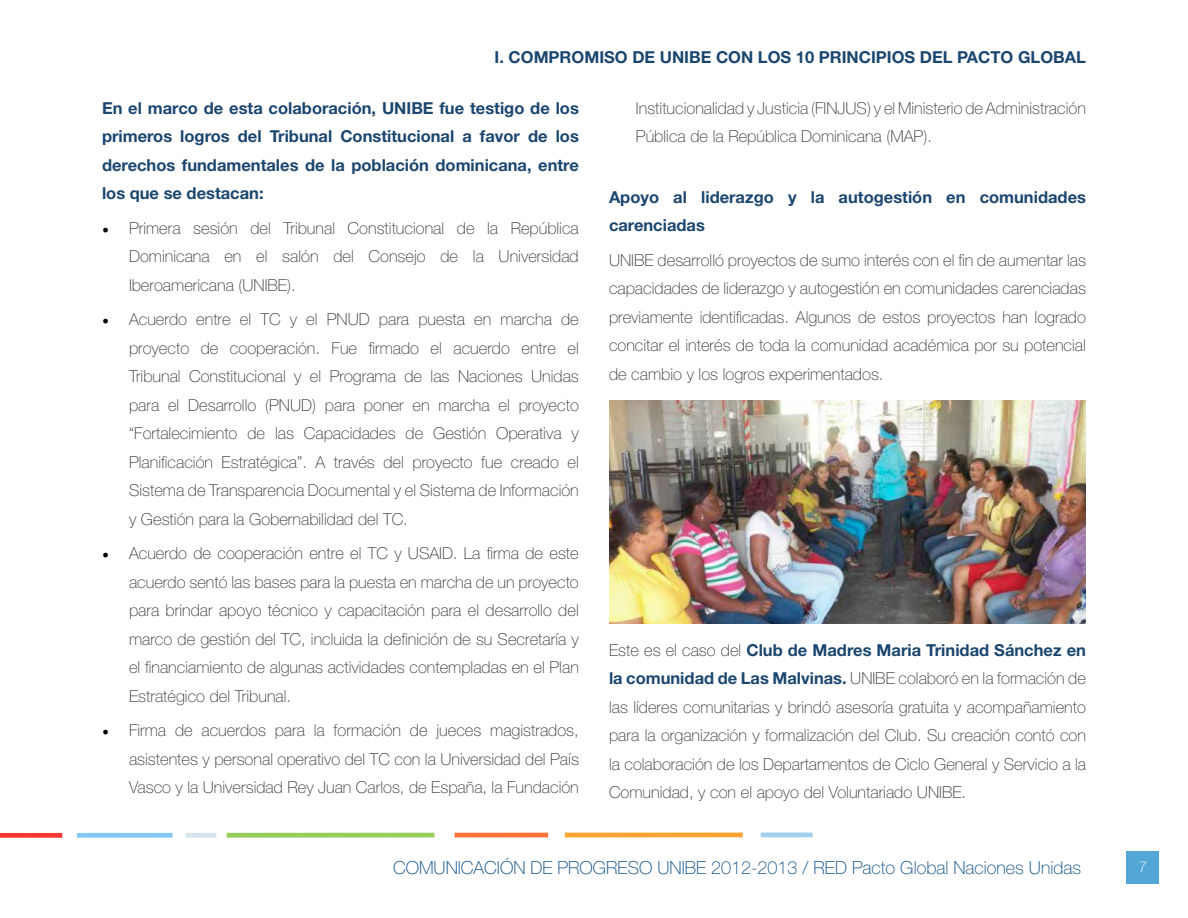
<style>
.page{position:relative;width:1188px;height:918px;background:#fff}
.page>*{position:absolute;margin:0;border:0;box-sizing:border-box;transform-origin:0 0}
.t1{font:100 18px "Helvetica Neue LT Std";color:#004680}
.t2{font:100 16.5px/28.5px "Helvetica Neue LT Std";color:#333;text-align:justify}
.t3{font:700 16.5px/28.5px "Helvetica Neue LT Std";color:#1b466f;text-align:justify}
.t4{font:100 15px "Helvetica Neue LT Std";color:#fff}
.s1{font-family:"Minion Pro";font-weight:400;font-size:18px;color:#000}
.s2{font-weight:700;color:#1b466f}
</style>
<div class="page">
<hr style="left:565px;top:833px;width:178px;height:4px;background:#fba434">
<hr style="left:761px;top:833px;width:52px;height:4px;background:#a2cfee">
<div style="left:77px;top:833px;width:95px;height:5px;background:#83c8f4"></div>
<hr style="left:455px;top:833px;width:93px;height:4px;background:#f9723a">
<div style="left:0;top:833px;width:62px;height:5px;background:#f83830"></div>
<div style="left:227px;top:833px;width:207px;height:5px;background:#98cd58"></div>
<div style="left:186px;top:833px;width:30px;height:5px;background:#d7e4ee"></div>
<div style="left:1126px;top:851px;width:34px;height:33px;background:#52a7d6"></div>
<img style="left:609px;top:400px;width:477px;height:224px">
<p class="t3" style="left:495px;top:42px;width:593px">I. COMPROMISO DE UNIBE CON LOS 10 PRINCIPIOS DEL PACTO GLOBAL</p>
<p class="t3" style="left:102px;top:93px;width:478px">En el marco de esta colaboración, UNIBE fue testigo de los primeros logros del Tribunal Constitucional a favor de los derechos fundamentales de la población dominicana, entre los que se destacan:</p>
<p class="t2" style="left:129px;top:214px;width:451px;text-indent:-27px"><span class="s1">•</span> Primera sesión del Tribunal Constitucional de la República Dominicana en el salón del Consejo de la Universidad Iberoamericana (UN IBE).</p>
<p class="t2" style="left:102px;top:305px;width:236px"><span class="s1">•</span> Acuerdo entre el TC y el PNU</p>
<p class="t2" style="left:129px;top:305px;width:451px;text-indent:230px">D para puesta en marcha de proyecto de cooperación. Fue firmado el acuerdo entre el Tribunal Constitucional y el Programa de las Naciones Unidas para el Desarrollo (PNU</p>
<p class="t2" style="left:129px;top:391px;width:452px;text-indent:172px">D) para poner en marcha el proyecto “Fortalecimiento de las Capacidades de Gestión Operativa y Planificación Estratégica”. A través del proyecto fue creado el Sistema de Transparencia Documental y el Sistema de Información y Gestión para la Gobernabilidad del TC .</p>
<p class="t2" style="left:102px;top:539px;width:318px"><span class="s1">•</span> Acuerdo de cooperación entre el TC y USA</p>
<p class="t2" style="left:129px;top:539px;width:452px;text-indent:310px">ID. La firma de este acuerdo sentó las bases para la puesta en marcha de un proyecto para brindar apoyo técnico y capacitación para el desarrollo del marco de gestión del TC , incluida la definición de su Secretaría y el financiamiento de algunas actividades contempladas en el Plan Estratégico del Tribunal.</p>
<p class="t2" style="left:129px;top:716px;width:451px;text-indent:-27px"><span class="s1">•</span> Firma de acuerdos para la formación de jueces magistrados, asistentes y personal operativo del TC con la Universidad del País Vasco y la Universidad Rey Juan Carlos, de España, la Fundación</p>
<p class="t2" style="left:636px;top:94px;width:452px">Institucionalidad y Justicia (FINJUS) y el Ministerio de Administración<br>Pública de la República Dominicana (MAP).</p>
<p class="t3" style="left:609px;top:182px;width:479px">Apoyo al liderazgo y la autogestión en comunidades carenciadas</p>
<p class="t2" style="left:609px;top:245px;width:478px">UN IBE desarrolló proyectos de sumo interés con el fin de aumentar las capacidades de liderazgo y autogestión en comunidades carenciadas previamente identificadas. Algunos de estos proyectos han logrado concitar el interés de toda la comunidad académica por su potencial de cambio y los logros experimentados.</p>
<p class="t2" style="left:609px;top:635px;width:479px">Este es el caso del <span class="s2">Club de Madres Maria Trinidad Sánchez en la comunidad de Las Malvinas.</span> UN IBE colaboró en la formación de las líderes comunitarias y brindó asesoría gratuita y acompañamiento para la organización y formalización del Club. Su creación contó con la colaboración de los Departamentos de Ciclo General y Servicio a la Comunidad, y con el apoyo del Voluntariado UN IBE .</p>
<p class="t1" style="left:393px;top:857px;width:690px">COMUNICACIÓN DE PROGRESO UNIBE 2012-2013 / RED Pacto Global Naciones Unidas</p>
<p class="t4" style="left:1139px;top:858px;width:10px">7</p>
</div>
